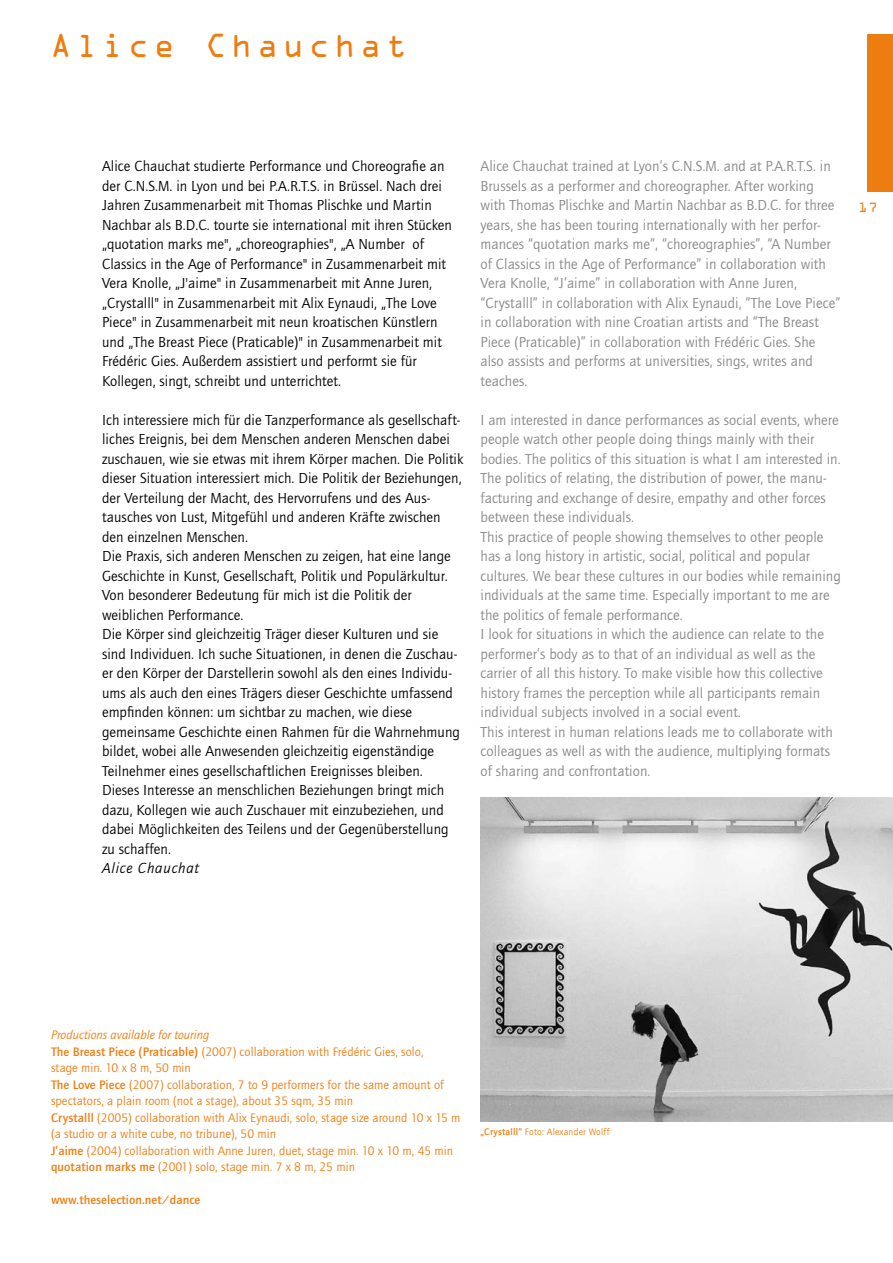
<style>
.page{position:relative;width:893px;height:1263px;background:#fff}
.page>*{position:absolute;margin:0;border:0;box-sizing:border-box;transform-origin:0 0}
.t1{font:30px "OCRA Std";letter-spacing:.14em;color:#ee7d11}
.t2{font:15px/19.5px "Quay Sans EF";letter-spacing:.005em;color:#000}
.t3{font:15px/19.5px "Quay Sans EF";letter-spacing:.005em;color:#87888a}
.t4{font:italic 15px "Quay Sans EF";letter-spacing:.05em;color:#000}
.t5{font:12.75px/16.5px "Quay Sans EF";letter-spacing:.005em;color:#ee7d11}
.t6{font:500 12.75px "Quay Sans EF";letter-spacing:.005em;color:#ee7d11}
.t7{font:12px "OCRA Std";color:#ee7d11}
.t8{font:9.75px "Quay Sans EF";letter-spacing:.02em;color:#ee7d11}
.s1{font-style:italic}
.s2{font-weight:500}
</style>
<div class="page">
<img style="left:480px;top:798px;width:413px;height:323px">
<div style="left:867px;top:34px;width:26px;height:157px;background:#ee7d11"></div>
<h1 class="t1" style="left:50px;top:29px;width:359px">Alice Chauchat</h1>
<p class="t2" style="left:102px;top:157px;width:351px">Alice Chauchat studierte Performance und Choreografie an der C.N.S.M. in Lyon und bei P.A.R.T.S. in Brüssel. Nach drei Jahren Zusammenarbeit mit Thomas Plischke und Martin Nachbar als B.D.C. tourte sie international mit ihren Stücken „quotation marks me", „choreographies", „A Number of Classics in the Age of Performance" in Zusammenarbeit mit Vera Knolle, „J'aime" in Zusammenarbeit mit Anne Juren, „Crystalll" in Zusammenarbeit mit Alix Eynaudi, „The Love Piece" in Zusammenarbeit mit neun kroatischen Künstlern und „The Breast Piece (Praticable)" in Zusammenarbeit mit Frédéric Gies. Außerdem assistiert und performt sie für Kollegen, singt, schreibt und unterrichtet.</p>
<p class="t2" style="left:102px;top:410px;width:363px">Ich interessiere mich für die Tanzperformance als gesellschaft&shy;liches Ereignis, bei dem Menschen anderen Menschen dabei zuschauen, wie sie etwas mit ihrem Körper machen. Die Politik dieser Situation interessiert mich. Die Politik der Beziehungen, der Verteilung der Macht, des Hervorrufens und des Aus&shy;tausches von Lust, Mitgefühl und anderen Kräfte zwischen den einzelnen Menschen.<br>Die Praxis, sich anderen Menschen zu zeigen, hat eine lange Geschichte in Kunst, Gesellschaft, Politik und Populärkultur.<br>Von besonderer Bedeutung für mich ist die Politik der weiblichen Performance.<br>Die Körper sind gleichzeitig Träger dieser Kulturen und sie sind Individuen. Ich suche Situationen, in denen die Zuschau&shy;er den Körper der Darstellerin sowohl als den eines Individu&shy;ums als auch den eines Trägers dieser Geschichte umfassend empfinden können: um sichtbar zu machen, wie diese gemeinsame Geschichte einen Rahmen für die Wahrnehmung bildet, wobei alle Anwesenden gleichzeitig eigenständige Teilnehmer eines gesellschaftlichen Ereignisses bleiben.<br>Dieses Interesse an menschlichen Beziehungen bringt mich dazu, Kollegen wie auch Zuschauer mit einzubeziehen, und dabei Möglichkeiten des Teilens und der Gegenüberstellung zu schaffen.</p>
<p class="t4" style="left:102px;top:860px;width:98px">Alice Chauchat</p>
<p class="t3" style="left:480px;top:157px;width:361px">Alice Chauchat trained at Lyon’s C.N.S.M. and at P.A.R.T.S. in Brussels as a performer and choreographer. After working with Thomas Plischke and Martin Nachbar as B.D.C. for three years, she has been touring internationally with her perfor&shy;mances “quotation marks me”, “choreographies”, “A Number of Classics in the Age of Performance” in collaboration with Vera Knolle, “J’aime” in collaboration with Anne Juren, “Crystalll” in collaboration with Alix Eynaudi, “The Love Piece” in collaboration with nine Croatian artists and “The Breast Piece (Praticable)” in collaboration with Frédéric Gies. She also assists and performs at universities, sings, writes and teaches.</p>
<p class="t3" style="left:480px;top:410px;width:362px">I am interested in dance performances as social events, where people watch other people doing things mainly with their bodies. The politics of this situation is what I am interested in.<br>The politics of relating, the distribution of power, the manu&shy;facturing and exchange of desire, empathy and other forces between these individuals.<br>This practice of people showing themselves to other people has a long history in artistic, social, political and popular cultures. We bear these cultures in our bodies while remaining individuals at the same time. Especially important to me are the politics of female performance.<br>I look for situations in which the audience can relate to the performer’s body as to that of an individual as well as the carrier of all this history. To make visible how this collective history frames the perception while all participants remain individual subjects involved in a social event.<br>This interest in human relations leads me to collaborate with colleagues as well as with the audience, multiplying formats of sharing and confrontation.</p>
<p class="t7" style="left:858px;top:201px;width:20px">17</p>
<p class="t5" style="left:51px;top:1027px;width:411px"><span class="s1">Productions available for touring<br></span><span class="s2">The Breast Piece (Praticable)</span> (2007) collaboration with Frédéric Gies, solo,<br>stage min. 10 x 8 m, 50 min<br><span class="s2">The Love Piece</span> (2007) collaboration, 7 to 9 performers for the same amount of spectators, a plain room (not a stage), about 35 sqm, 35 min<br><span class="s2">Crystalll</span> (2005) collaboration with Alix Eynaudi, solo, stage size around 10 x 15 m (a studio or a white cube, no tribune), 50 min<br><span class="s2">J’aime</span> (2004) collaboration with Anne Juren, duet, stage min. 10 x 10 m, 45 min <span class="s2">quotation marks me</span> (2001) solo, stage min. 7 x 8 m, 25 min</p>
<p class="t6" style="left:51px;top:1193px;width:151px">www.theselection.net/dance</p>
<p class="t8" style="left:480px;top:1126px;width:131px"><span class="s2">„Crystalll“</span> Foto: Alexander Wolff</p>
</div>
